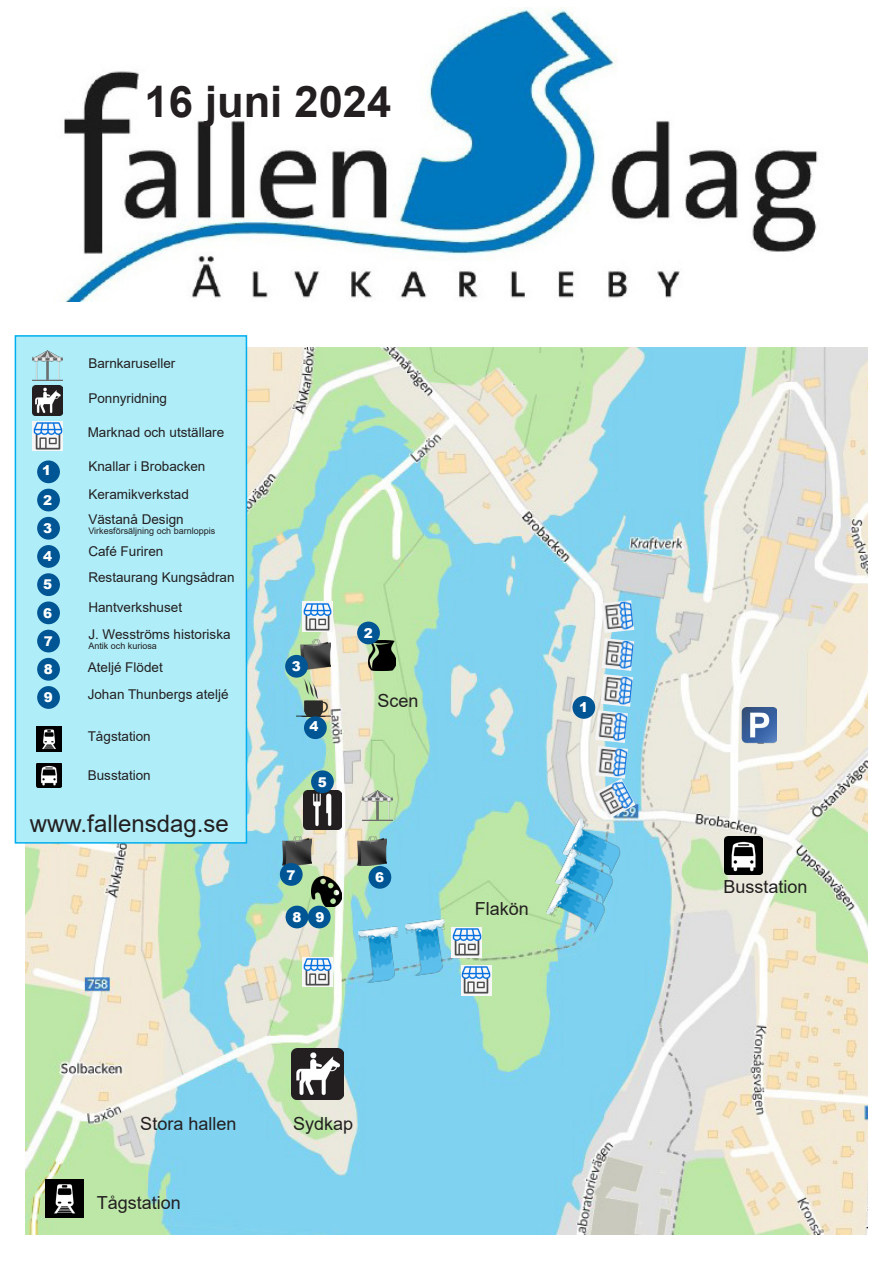
<style>
.page{position:relative;width:893px;height:1263px;background:#fff}
.page>*{position:absolute;margin:0;border:0;box-sizing:border-box;transform-origin:0 0}
.t1{font:700 43.5px "Arial";color:#231f20}
.t2{font:24px "Arial";color:#231f20}
.t3{font:18px "Arial";color:#231f20}
.t4{font:13.5px "Arial";color:#231f20}
.t5{font:900 13.5px "Arial";color:#fff}
.t6{font:9px "Arial";color:#231f20}
</style>
<div class="page">
<img style="left:61px;top:8px;width:757px;height:294px">
<img style="left:26px;top:347px;width:841px;height:888px">
<img style="left:357px;top:919px;width:47px;height:65px">
<img style="left:404px;top:912px;width:48px;height:66px">
<img style="left:539px;top:874px;width:71px;height:62px">
<img style="left:548px;top:844px;width:72px;height:62px">
<img style="left:555px;top:814px;width:72px;height:63px">
<img style="left:292px;top:1049px;width:51px;height:51px">
<img style="left:303px;top:791px;width:39px;height:38px">
<img style="left:296px;top:679px;width:34px;height:37px">
<img style="left:312px;top:877px;width:30px;height:30px">
<img style="left:282px;top:836px;width:30px;height:30px">
<img style="left:369px;top:640px;width:26px;height:30px">
<img style="left:303px;top:602px;width:29px;height:29px">
<img style="left:303px;top:957px;width:29px;height:30px">
<img style="left:595px;top:778px;width:40px;height:41px">
<img style="left:602px;top:600px;width:32px;height:33px">
<img style="left:602px;top:638px;width:32px;height:33px">
<img style="left:600px;top:674px;width:33px;height:33px">
<img style="left:595px;top:710px;width:33px;height:33px">
<img style="left:595px;top:746px;width:33px;height:32px">
<img style="left:738px;top:708px;width:39px;height:35px">
<img style="left:45px;top:1179px;width:39px;height:38px">
<img style="left:725px;top:836px;width:38px;height:38px">
<img style="left:452px;top:927px;width:29px;height:30px">
<img style="left:461px;top:965px;width:30px;height:30px">
<div style="left:15px;top:335px;width:232px;height:509px;background:#afeef9;border:2px solid #00aeef"></div>
<img style="left:33px;top:386px;width:30px;height:30px">
<img style="left:36px;top:726px;width:26px;height:26px">
<img style="left:36px;top:763px;width:26px;height:25px">
<img style="left:33px;top:421px;width:30px;height:30px">
<img style="left:363px;top:791px;width:29px;height:30px">
<img style="left:33px;top:351px;width:30px;height:29px">
<img style="left:357px;top:836px;width:30px;height:30px">
<div style="left:358px;top:622px;width:21px;height:22px;background:#005594;border-radius:50%"></div>
<div style="left:357px;top:622px;width:23px;height:22px;border:2px solid #005594;border-radius:50%"></div>
<div style="left:305px;top:717px;width:21px;height:21px;background:#005594;border-radius:50%"></div>
<div style="left:304px;top:716px;width:23px;height:23px;border:2px solid #005594;border-radius:50%"></div>
<div style="left:369px;top:867px;width:22px;height:21px;background:#005594;border-radius:50%"></div>
<div style="left:368px;top:866px;width:23px;height:23px;border:2px solid #005594;border-radius:50%"></div>
<div style="left:312px;top:771px;width:21px;height:21px;background:#005594;border-radius:50%"></div>
<div style="left:311px;top:770px;width:23px;height:23px;border:2px solid #005594;border-radius:50%"></div>
<div style="left:281px;top:864px;width:21px;height:21px;background:#005594;border-radius:50%"></div>
<div style="left:280px;top:863px;width:23px;height:23px;border:2px solid #005594;border-radius:50%"></div>
<div style="left:309px;top:906px;width:21px;height:22px;background:#005594;border-radius:50%"></div>
<div style="left:308px;top:906px;width:23px;height:22px;border:2px solid #005594;border-radius:50%"></div>
<div style="left:573px;top:697px;width:21px;height:21px;background:#005594;border-radius:50%"></div>
<div style="left:572px;top:696px;width:23px;height:23px;border:2px solid #005594;border-radius:50%"></div>
<div style="left:38px;top:461px;width:21px;height:21px;background:#005594;border-radius:50%"></div>
<div style="left:37px;top:460px;width:23px;height:23px;border:2px solid #005594;border-radius:50%"></div>
<div style="left:38px;top:489px;width:21px;height:22px;background:#005594;border-radius:50%"></div>
<div style="left:37px;top:489px;width:23px;height:22px;border:2px solid #005594;border-radius:50%"></div>
<div style="left:38px;top:518px;width:21px;height:21px;background:#005594;border-radius:50%"></div>
<div style="left:37px;top:517px;width:23px;height:23px;border:2px solid #005594;border-radius:50%"></div>
<div style="left:38px;top:546px;width:21px;height:21px;background:#005594;border-radius:50%"></div>
<div style="left:37px;top:545px;width:23px;height:23px;border:2px solid #005594;border-radius:50%"></div>
<img style="left:300px;top:640px;width:30px;height:29px">
<div style="left:286px;top:656px;width:21px;height:21px;background:#005594;border-radius:50%"></div>
<div style="left:285px;top:655px;width:23px;height:23px;border:2px solid #005594;border-radius:50%"></div>
<div style="left:38px;top:574px;width:21px;height:21px;background:#005594;border-radius:50%"></div>
<div style="left:37px;top:573px;width:23px;height:23px;border:2px solid #005594;border-radius:50%"></div>
<div style="left:38px;top:602px;width:21px;height:21px;background:#005594;border-radius:50%"></div>
<div style="left:37px;top:601px;width:23px;height:23px;border:2px solid #005594;border-radius:50%"></div>
<div style="left:38px;top:630px;width:21px;height:22px;background:#005594;border-radius:50%"></div>
<div style="left:37px;top:630px;width:23px;height:22px;border:2px solid #005594;border-radius:50%"></div>
<div style="left:38px;top:659px;width:21px;height:21px;background:#005594;border-radius:50%"></div>
<div style="left:37px;top:658px;width:23px;height:23px;border:2px solid #005594;border-radius:50%"></div>
<div style="left:403px;top:552px;width:38px;height:33px;background:#bde7a7;border-radius:50%"></div>
<div style="left:286px;top:906px;width:22px;height:22px;background:#005594;border-radius:50%"></div>
<div style="left:286px;top:906px;width:22px;height:22px;border:2px solid #005594;border-radius:50%"></div>
<div style="left:38px;top:687px;width:21px;height:21px;background:#005594;border-radius:50%"></div>
<div style="left:37px;top:686px;width:23px;height:23px;border:2px solid #005594;border-radius:50%"></div>
<div style="left:509px;top:353px;width:74px;height:42px;background:#bde7a7;border-radius:50%"></div>
<p class="t1" style="left:145px;top:71px;width:248px">16 juni 2024</p>
<p class="t5" style="left:42px;top:460px;width:11px">1</p>
<p class="t5" style="left:43px;top:490px;width:11px">2</p>
<p class="t5" style="left:43px;top:518px;width:11px">3</p>
<p class="t5" style="left:43px;top:547px;width:11px">4</p>
<p class="t5" style="left:43px;top:575px;width:11px">5</p>
<p class="t5" style="left:43px;top:603px;width:11px">6</p>
<p class="t5" style="left:44px;top:632px;width:11px">7</p>
<p class="t5" style="left:44px;top:660px;width:11px">8</p>
<p class="t5" style="left:44px;top:688px;width:11px">9</p>
<p class="t4" style="left:88px;top:354px;width:89px">Barnkaruseller</p>
<p class="t4" style="left:88px;top:389px;width:80px">Ponnyridning</p>
<p class="t4" style="left:88px;top:423px;width:138px">Marknad och utställare</p>
<p class="t4" style="left:88px;top:457px;width:119px">Knallar i Brobacken</p>
<p class="t4" style="left:88px;top:485px;width:102px">Keramikverkstad</p>
<p class="t4" style="left:88px;top:509px;width:97px">Västanå Design</p>
<p class="t6" style="left:88px;top:525px;width:128px">Virkesförsäljning och barnloppis</p>
<p class="t4" style="left:88px;top:542px;width:77px">Café Furiren</p>
<p class="t4" style="left:88px;top:568px;width:148px">Restaurang Kungsådran</p>
<p class="t4" style="left:88px;top:598px;width:95px">Hantverkshuset</p>
<p class="t4" style="left:88px;top:625px;width:144px">J. Wesströms historiska</p>
<p class="t6" style="left:88px;top:640px;width:70px">Antik och kuriosa</p>
<p class="t4" style="left:88px;top:658px;width:77px">Ateljé Flödet</p>
<p class="t4" style="left:88px;top:685px;width:142px">Johan Thunbergs ateljé</p>
<p class="t5" style="left:292px;top:656px;width:11px">3</p>
<p class="t5" style="left:364px;top:623px;width:11px">2</p>
<p class="t3" style="left:378px;top:688px;width:43px">Scen</p>
<p class="t5" style="left:579px;top:698px;width:11px">1</p>
<p class="t4" style="left:88px;top:727px;width:65px">Tågstation</p>
<p class="t4" style="left:88px;top:766px;width:65px">Busstation</p>
<p class="t2" style="left:30px;top:807px;width:200px">www.fallensdag.se</p>
<p class="t5" style="left:309px;top:717px;width:11px">4</p>
<p class="t5" style="left:318px;top:772px;width:11px">5</p>
<p class="t5" style="left:287px;top:865px;width:11px">7</p>
<p class="t5" style="left:293px;top:907px;width:11px">8</p>
<p class="t5" style="left:315px;top:907px;width:11px">9</p>
<p class="t5" style="left:375px;top:867px;width:11px">6</p>
<p class="t3" style="left:140px;top:1111px;width:98px">Stora hallen</p>
<p class="t3" style="left:293px;top:1111px;width:62px">Sydkap</p>
<p class="t3" style="left:97px;top:1190px;width:86px">Tågstation</p>
<p class="t3" style="left:475px;top:896px;width:56px">Flakön</p>
<p class="t3" style="left:724px;top:874px;width:86px">Busstation</p>
</div>
